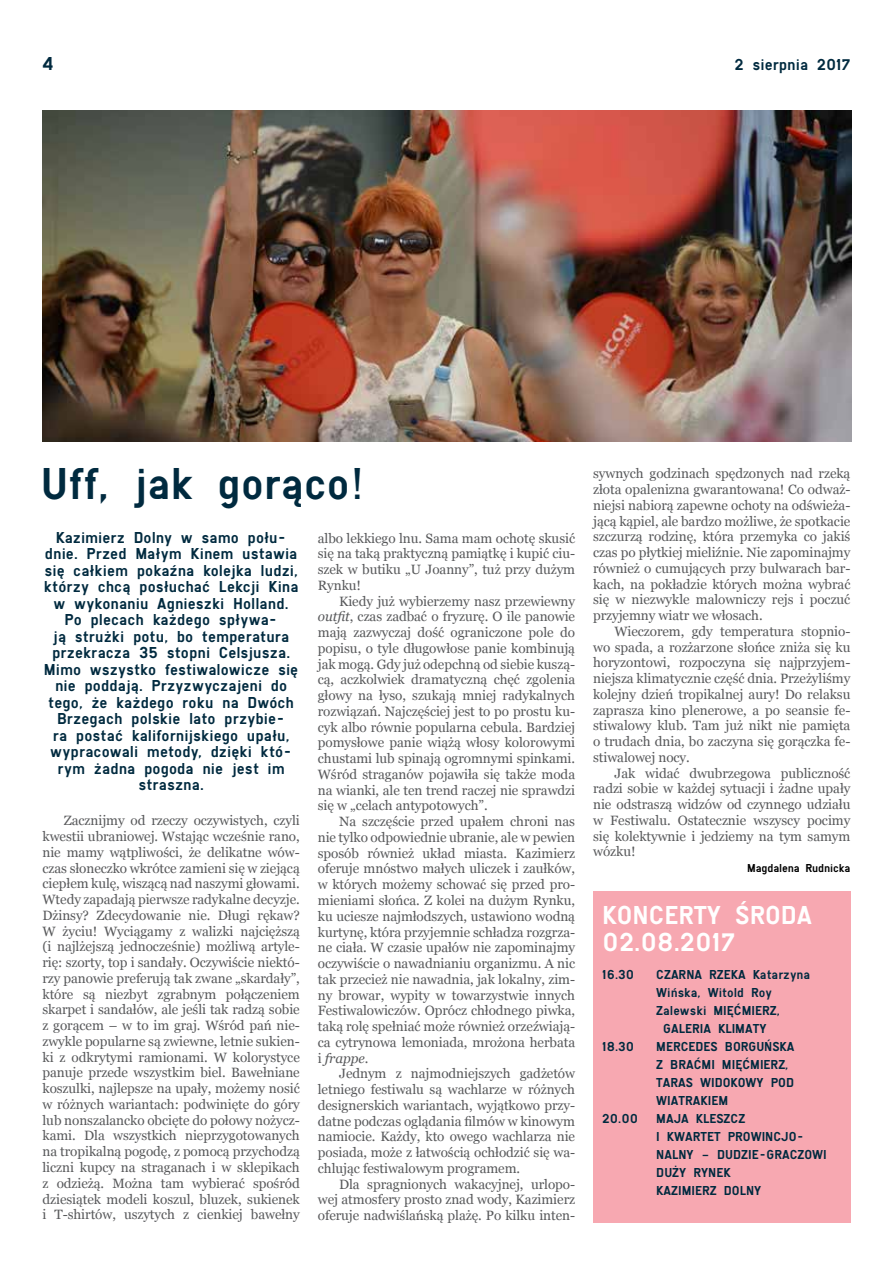
<style>
.page{position:relative;width:893px;height:1263px;background:#fff}
.page>*{position:absolute;margin:0;border:0;box-sizing:border-box;transform-origin:0 0}
.t1{font:46.5px "SNV D Regular";color:#002a3f}
.t2{font:27px/27px "SNV D Regular";color:#fff}
.t3{font:19.5px "SNV D Regular";color:#002a3f}
.t4{font:16.5px/16.5px "SNV D Regular";color:#002a3f;text-align:center}
.t5{font:13.5px/15.8px "Georgia";letter-spacing:-.005em;color:#58595b;text-align:justify}
.t6{font:13.5px/18px "SNV D Regular";color:#002a3f}
.t7{font:12px "SNV D Regular";letter-spacing:-.015em;color:#000}
.s1{font-style:italic}
</style>
<div class="page">
<img style="left:43px;top:110px;width:808px;height:331px">
<div style="left:593px;top:891px;width:257px;height:331px;background:#f7a8b1"></div>
<h3 class="t3" style="left:43px;top:53px;width:13px">4</h3>
<p class="t4" style="left:735px;top:56px;width:117px">2 sierpnia 2017</p>
<h1 class="t1" style="left:41px;top:456px;width:323px">Uff, jak gorąco!</h1>
<p class="t4" style="left:44px;top:529px;width:256px">Kazimierz Dolny w samo połu&shy;dnie. Przed Małym Kinem ustawia się całkiem pokaźna kolejka ludzi, którzy chcą posłuchać Lekcji Kina w wykonaniu Agnieszki Holland.<br>Po plecach każdego spływa-<br>ją strużki potu, bo temperatura przekracza 35 stopni Celsjusza.<br>Mimo wszystko festiwalowicze się nie poddają. Przyzwyczajeni do tego, że każdego roku na Dwóch<br>Brzegach polskie lato przybie-<br>ra postać kalifornijskiego upału, wypracowali metody, dzięki któ&shy;rym żadna pogoda nie jest im straszna.</p>
<p class="t5" style="left:43px;top:813px;width:259px;text-indent:21px">Zacznijmy od rzeczy oczywistych, czyli kwestii ubraniowej. Wstając wcześnie rano, nie mamy wątpliwości, że delikatne wów&shy;czas słoneczko wkrótce zamieni się w ziejącą ciepłem kulę, wiszącą nad naszymi głowami.<br>Wtedy zapadają pierwsze radykalne decyzje.<br>Dżinsy? Zdecydowanie nie. Długi rękaw?<br>W życiu! Wyciągamy z walizki najcięższą (i najlżejszą jednocześnie) możliwą artyle&shy;rię: szorty, top i sandały. Oczywiście niektó&shy;rzy panowie preferują tak zwane „skardały”, które są niezbyt zgrabnym połączeniem skarpet i sandałów, ale jeśli tak radzą sobie z gorącem – w to im graj. Wśród pań nie&shy;zwykle popularne są zwiewne, letnie sukien&shy;ki z odkrytymi ramionami. W kolorystyce panuje przede wszystkim biel. Bawełniane koszulki, najlepsze na upały, możemy nosić w różnych wariantach: podwinięte do góry lub nonszalancko obcięte do połowy nożycz&shy;kami. Dla wszystkich nieprzygotowanych na tropikalną pogodę, z pomocą przychodzą liczni kupcy na straganach i w sklepikach z odzieżą. Można tam wybierać spośród dziesiątek modeli koszul, bluzek, sukienek i T-shirtów, uszytych z cienkiej bawełny</p>
<p class="t5" style="left:318px;top:530px;width:259px">albo lekkiego lnu. Sama mam ochotę skusić się na taką praktyczną pamiątkę i kupić ciu&shy;szek w butiku „U Joanny”, tuż przy dużym Rynku!</p>
<p class="t5" style="left:318px;top:593px;width:259px;text-indent:21px">Kiedy już wybierzemy nasz przewiewny <span class="s1">outfit</span>, czas zadbać o fryzurę. O ile panowie mają zazwyczaj dość ograniczone pole do popisu, o tyle długowłose panie kombinują jak mogą. Gdy już odepchną od siebie kuszą&shy;cą, aczkolwiek dramatyczną chęć zgolenia głowy na łyso, szukają mniej radykalnych rozwiązań. Najczęściej jest to po prostu ku&shy;cyk albo równie popularna cebula. Bardziej pomysłowe panie wiążą włosy kolorowymi chustami lub spinają ogromnymi spinkami.<br>Wśród straganów pojawiła się także moda na wianki, ale ten trend raczej nie sprawdzi się w „celach antypotowych”.</p>
<p class="t5" style="left:318px;top:814px;width:259px;text-indent:21px">Na szczęście przed upałem chroni nas nie tylko odpowiednie ubranie, ale w pewien sposób również układ miasta. Kazimierz oferuje mnóstwo małych uliczek i zaułków, w których możemy schować się przed pro&shy;mieniami słońca. Z kolei na dużym Rynku, ku uciesze najmłodszych, ustawiono wodną kurtynę, która przyjemnie schładza rozgrza&shy;ne ciała. W czasie upałów nie zapominajmy oczywiście o nawadnianiu organizmu. A nic tak przecież nie nawadnia, jak lokalny, zim&shy;ny browar, wypity w towarzystwie innych Festiwalowiczów. Oprócz chłodnego piwka, taką rolę spełniać może również orzeźwiają&shy;ca cytrynowa lemoniada, mrożona herbata i <span class="s1">frappe</span>.</p>
<p class="t5" style="left:318px;top:1066px;width:259px;text-indent:21px">Jednym z najmodniejszych gadżetów letniego festiwalu są wachlarze w różnych designerskich wariantach, wyjątkowo przy&shy;datne podczas oglądania filmów w kinowym namiocie. Każdy, kto owego wachlarza nie posiada, może z łatwością ochłodzić się wa&shy;chlując festiwalowym programem.</p>
<p class="t5" style="left:318px;top:1176px;width:259px;text-indent:21px">Dla spragnionych wakacyjnej, urlopo&shy;wej atmosfery prosto znad wody, Kazimierz oferuje nadwiślańską plażę. Po kilku inten-</p>
<p class="t5" style="left:593px;top:466px;width:259px">sywnych godzinach spędzonych nad rzeką złota opalenizna gwarantowana! Co odważ&shy;niejsi nabiorą zapewne ochoty na odświeża&shy;jącą kąpiel, ale bardzo możliwe, że spotkacie szczurzą rodzinę, która przemyka co jakiś czas po płytkiej mieliźnie. Nie zapominajmy również o cumujących przy bulwarach bar&shy;kach, na pokładzie których można wybrać się w niezwykle malowniczy rejs i poczuć przyjemny wiatr we włosach.</p>
<p class="t5" style="left:593px;top:624px;width:259px;text-indent:21px">Wieczorem, gdy temperatura stopnio&shy;wo spada, a rozżarzone słońce zniża się ku horyzontowi, rozpoczyna się najprzyjem&shy;niejsza klimatycznie część dnia. Przeżyliśmy kolejny dzień tropikalnej aury! Do relaksu zaprasza kino plenerowe, a po seansie fe&shy;stiwalowy klub. Tam już nikt nie pamięta o trudach dnia, bo zaczyna się gorączka fe&shy;stiwalowej nocy.</p>
<p class="t5" style="left:593px;top:765px;width:259px;text-indent:21px">Jak widać dwubrzegowa publiczność radzi sobie w każdej sytuacji i żadne upały nie odstraszą widzów od czynnego udziału w Festiwalu. Ostatecznie wszyscy pocimy się kolektywnie i jedziemy na tym samym wózku!</p>
<p class="t7" style="left:747px;top:861px;width:105px">Magdalena Rudnicka</p>
<h2 class="t2" style="left:602px;top:902px;width:211px">KONCERTY ŚRODA<br>02.08.2017</h2>
<p class="t6" style="left:602px;top:966px;width:33px">16.30</p>
<p class="t6" style="left:656px;top:966px;width:156px">CZARNA RZEKA Katarzyna</p>
<p class="t6" style="left:656px;top:984px;width:117px">Wińska, Witold Roy</p>
<p class="t6" style="left:656px;top:1002px;width:125px">Zalewski MIĘĆMIERZ,</p>
<p class="t6" style="left:663px;top:1020px;width:105px">GALERIA KLIMATY</p>
<p class="t6" style="left:602px;top:1038px;width:34px">18.30</p>
<p class="t6" style="left:656px;top:1038px;width:140px">MERCEDES BORGUŃSKA<br>Z BRAĆMI MIĘĆMIERZ,<br>TARAS WIDOKOWY POD<br>WIATRAKIEM</p>
<p class="t6" style="left:602px;top:1109px;width:37px">20.00</p>
<p class="t6" style="left:656px;top:1109px;width:172px">MAJA KLESZCZ<br>I KWARTET PROWINCJO-<br>NALNY – DUDZIE-GRACZOWI<br>DUŻY RYNEK<br>KAZIMIERZ DOLNY</p>
</div>
